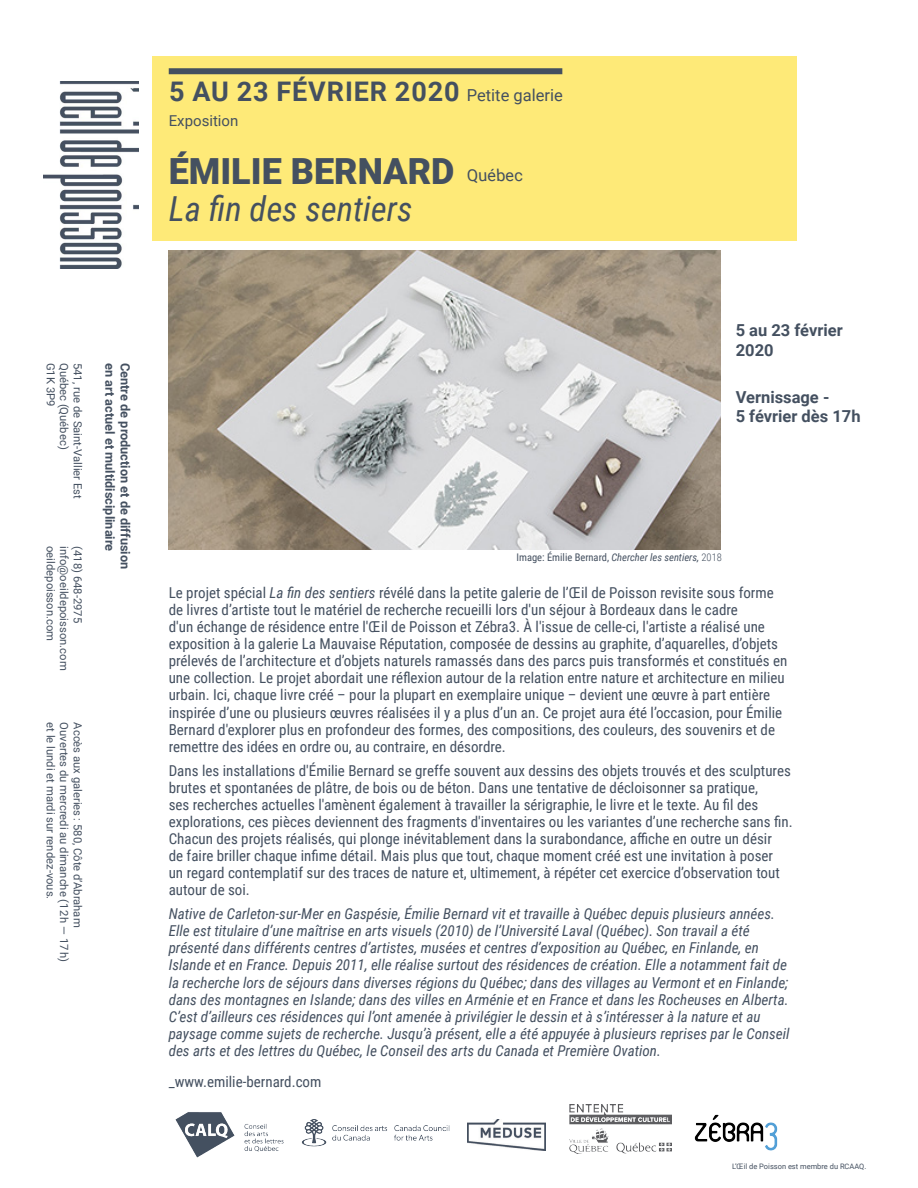
<style>
.page{position:relative;width:918px;height:1188px;background:#fff}
.page>*{position:absolute;margin:0;border:0;box-sizing:border-box;transform-origin:0 0}
.artiste_prénom{font:900 36px "Roboto";color:#445060}
.artiste_prénom-2{font:italic 34.5px "Roboto Condensed";color:#445060}
.dates{font:700 27px "Roboto";letter-spacing:.035em;color:#445060}
.vernissage{font:700 16.5px "Roboto";color:#445060}
.bio{font:15px/17.1px "Roboto Condensed";color:#445060}
.bio-2{font:italic 15px/17.1px "Roboto Condensed";color:#445060}
.coord{font:15px "Roboto";color:#445060}
.t1{font:700 12.75px "Roboto";color:#445060}
.t2{font:11.25px "Roboto";color:#445060}
.vignette{font:10.5px "Roboto Condensed";color:#445060}
.rcaaq{font:7.5px "Roboto";color:#445060}
.s1{font-weight:400;font-size:16.5px}
.s2{font-style:italic}
.s3{font-weight:300}
</style>
<div class="page">
<img style="left:44px;top:81px;width:94px;height:188px">
<img style="left:175px;top:1112px;width:99px;height:46px">
<img style="left:274px;top:1119px;width:176px;height:32px">
<img style="left:570px;top:1105px;width:102px;height:49px">
<img style="left:467px;top:1120px;width:78px;height:30px">
<div style="left:152px;top:56px;width:644px;height:185px;background:#feea78"></div>
<div style="left:169px;top:68px;width:393px;height:6px;background:#445060"></div>
<img style="left:694px;top:1114px;width:84px;height:37px">
<img style="left:169px;top:250px;width:551px;height:299px">
<p class="dates" style="left:169px;top:73px;width:395px">5 AU 23 FÉVRIER 2020 <span class="s1">Petite galerie</span></p>
<p class="coord" style="left:169px;top:110px;width:71px">Exposition</p>
<p class="artiste_prénom" style="left:169px;top:146px;width:357px">ÉMILIE BERNARD <span class="s1">Québec</span></p>
<p class="artiste_prénom-2" style="left:169px;top:185px;width:245px">La fin des sentiers</p>
<p class="t2" style="left:59px;top:363px;width:45px;rotate:90deg">G1K 3P9</p>
<p class="t2" style="left:72px;top:363px;width:88px;rotate:90deg">Québec (Québec)</p>
<p class="t2" style="left:86px;top:363px;width:137px;rotate:90deg">541‚ rue de Saint-Vallier Est</p>
<p class="t2" style="left:59px;top:546px;width:96px;rotate:90deg">oeildepoisson.com</p>
<p class="t2" style="left:72px;top:546px;width:126px;rotate:90deg">info@oeildepoisson.com</p>
<p class="t2" style="left:86px;top:546px;width:78px;rotate:90deg">(418) 648-2975</p>
<p class="t1" style="left:119px;top:363px;width:190px;rotate:90deg">en art actuel et multidisciplinaire</p>
<p class="t1" style="left:134px;top:363px;width:208px;rotate:90deg">Centre de production et de diffusion</p>
<p class="t2" style="left:59px;top:722px;width:179px;rotate:90deg">et le lundi et mardi sur rendez-vous.</p>
<p class="t2" style="left:72px;top:722px;width:241px;rotate:90deg">Ouvertes du mercredi au dimanche (12 h — 17 h)</p>
<p class="t2" style="left:86px;top:722px;width:207px;rotate:90deg">Accès aux galeries : 580‚ Côte d’Abraham</p>
<p class="vernissage" style="left:736px;top:319px;width:109px">5 au 23 février</p>
<p class="vernissage" style="left:736px;top:339px;width:39px">2020</p>
<p class="vernissage" style="left:736px;top:385px;width:95px">Vernissage -</p>
<p class="vernissage" style="left:736px;top:405px;width:126px">5 février dès 17h</p>
<p class="vignette" style="left:517px;top:550px;width:207px">Image: Émilie Bernard, <span class="s2">Chercher les sentiers,</span> <span class="s3">2018</span></p>
<p class="bio" style="left:169px;top:583px;width:620px">Le projet spécial <span class="s2">La fin des sentiers</span> révélé dans la petite galerie de l’Œil de Poisson revisite sous forme de livres d’artiste tout le matériel de recherche recueilli lors d'un séjour à Bordeaux dans le cadre<br>d'un échange de résidence entre l'Œil de Poisson et Zébra3. À l'issue de celle-ci, l'artiste a réalisé une exposition à la galerie La Mauvaise Réputation, composée de dessins au graphite, d’aquarelles, d’objets prélevés de l’architecture et d’objets naturels ramassés dans des parcs puis transformés et constitués en une collection. Le projet abordait une réflexion autour de la relation entre nature et architecture en milieu urbain. Ici, chaque livre créé – pour la plupart en exemplaire unique – devient une œuvre à part entière inspirée d’une ou plusieurs œuvres réalisées il y a plus d’un an. Ce projet aura été l’occasion, pour Émilie Bernard d'explorer plus en profondeur des formes, des compositions, des couleurs, des souvenirs et de remettre des idées en ordre ou, au contraire, en désordre.</p>
<p class="bio" style="left:169px;top:761px;width:625px">Dans les installations d'Émilie Bernard se greffe souvent aux dessins des objets trouvés et des sculptures brutes et spontanées de plâtre, de bois ou de béton. Dans une tentative de décloisonner sa pratique,<br>ses recherches actuelles l'amènent également à travailler la sérigraphie, le livre et le texte. Au fil des explorations, ces pièces deviennent des fragments d'inventaires ou les variantes d’une recherche sans fin.<br>Chacun des projets réalisés, qui plonge inévitablement dans la surabondance, affiche en outre un désir<br>de faire briller chaque infime détail. Mais plus que tout, chaque moment créé est une invitation à poser<br>un regard contemplatif sur des traces de nature et, ultimement, à répéter cet exercice d’observation tout autour de soi.</p>
<p class="bio-2" style="left:169px;top:905px;width:622px">Native de Carleton-sur-Mer en Gaspésie, Émilie Bernard vit et travaille à Québec depuis plusieurs années.<br>Elle est titulaire d’une maîtrise en arts visuels (2010) de l’Université Laval (Québec). Son travail a été présenté dans différents centres d’artistes, musées et centres d’exposition au Québec, en Finlande, en Islande et en France. Depuis 2011, elle réalise surtout des résidences de création. Elle a notamment fait de la recherche lors de séjours dans diverses régions du Québec; dans des villages au Vermont et en Finlande; dans des montagnes en Islande; dans des villes en Arménie et en France et dans les Rocheuses en Alberta.<br>C’est d’ailleurs ces résidences qui l’ont amenée à privilégier le dessin et à s’intéresser à la nature et au paysage comme sujets de recherche. Jusqu’à présent, elle a été appuyée à plusieurs reprises par le Conseil des arts et des lettres du Québec, le Conseil des arts du Canada et Première Ovation.</p>
<p class="bio" style="left:169px;top:1072px;width:154px">_www.emilie-bernard.com</p>
<p class="rcaaq" style="left:732px;top:1161px;width:136px">L’Œil de Poisson est membre du RCAAQ.</p>
</div>
